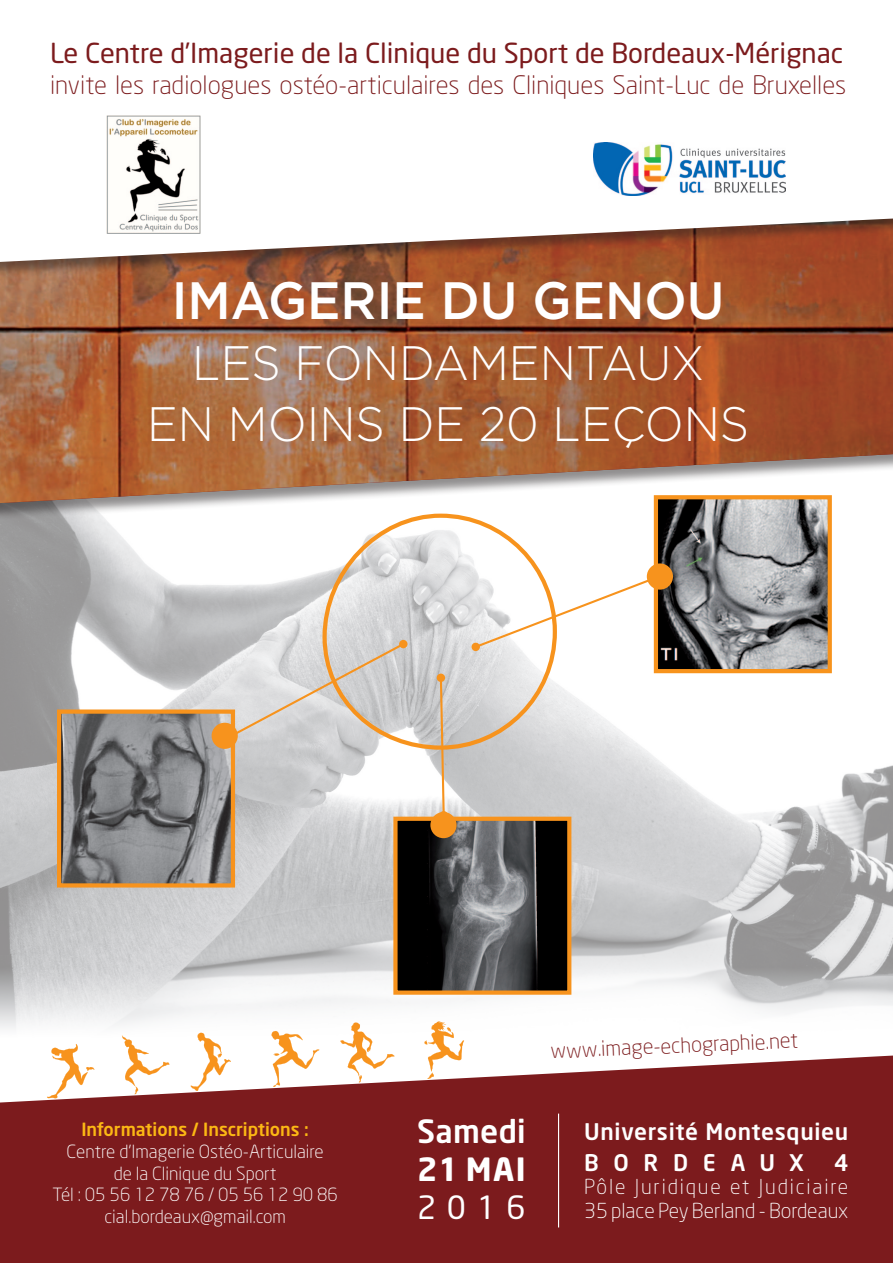
<style>
.page{position:relative;width:893px;height:1263px;background:#fff}
.page>*{position:absolute;margin:0;border:0;box-sizing:border-box;transform-origin:0 0}
.t1{font:500 52.5px "Gotham";color:#fff;scale:.95 1}
.t2{font:300 48.3px/60.9px "Gotham";color:#fff;text-align:center;scale:.95 1}
.t3{font:500 31.65px "Neo Sans";color:#fff}
.t4{font:700 31.65px "Neo Sans";color:#fff}
.t5{font:31.65px "Neo Sans";color:#fff}
.t6{font:27.3px "Neo Sans";color:#7c1b1d}
.t7{font:300 25.2px "Neo Sans";color:#7c1b1d}
.t8{font:500 22.65px/31.7px "Neo Sans";letter-spacing:.03em;color:#fff}
.t9{font:300 21px "Neo Sans";color:#7c1b1d}
.t10{font:300 20.4px/24.5px "Neo Sans";letter-spacing:.06em;color:#fff}
.t11{font:300 18px/21.6px "Neo Sans";color:#fff;text-align:center}
.t12{font:500 18px "Neo Sans";color:#fcb814}
</style>
<div class="page">
<img style="left:0;top:521px;width:893px;height:512px">
<svg style="left:320px;top:521px;width:239px;height:231px"></svg>
<img style="left:659px;top:521px;width:168px;height:147px">
<div style="left:654px;top:495px;width:178px;height:178px;border:4px solid #f7931d"></div>
<img style="left:62px;top:714px;width:168px;height:168px">
<div style="left:57px;top:709px;width:178px;height:178px;border:4px solid #f7931d"></div>
<img style="left:398px;top:822px;width:168px;height:168px">
<div style="left:393px;top:817px;width:178px;height:178px;border:4px solid #f7931d"></div>
<svg style="left:473px;top:576px;width:183px;height:74px"></svg>
<div style="left:471px;top:643px;width:9px;height:8px;background:#f7931d;border-radius:50%"></div>
<svg style="left:228px;top:641px;width:178px;height:98px;background:#d7d2cc"></svg>
<div style="left:399px;top:640px;width:8px;height:8px;background:#f7931d;border-radius:50%"></div>
<svg style="left:439px;top:676px;width:7px;height:137px"></svg>
<div style="left:437px;top:674px;width:8px;height:8px;background:#f7931d;border-radius:50%"></div>
<div style="left:647px;top:563px;width:26px;height:27px;background:#f7931d;border-radius:50%"></div>
<div style="left:430px;top:812px;width:27px;height:26px;background:#f7931d;border-radius:50%"></div>
<div style="left:212px;top:723px;width:26px;height:26px;background:#f7931d;border-radius:50%"></div>
<div style="left:0;top:193px;width:893px;height:328px;background:#231f20;opacity:.5"></div>
<img style="left:0;top:280px;width:893px;height:223px">
<svg style="left:0;top:1055px;width:893px;height:208px;background:#852a2c"></svg>
<div style="left:0;top:0;width:893px;height:280px;background:#231f20;opacity:.5"></div>
<svg style="left:0;top:0;width:893px;height:262px"></svg>
<img style="left:594px;top:142px;width:191px;height:53px">
<img style="left:106px;top:115px;width:94px;height:118px">
<hr style="left:558px;top:1113px;width:1px;height:114px;background:#fff">
<svg style="left:47px;top:1044px;width:48px;height:55px"></svg>
<svg style="left:122px;top:1035px;width:48px;height:59px"></svg>
<svg style="left:424px;top:1021px;width:40px;height:58px"></svg>
<svg style="left:340px;top:1022px;width:55px;height:60px"></svg>
<svg style="left:190px;top:1033px;width:41px;height:58px"></svg>
<svg style="left:271px;top:1030px;width:49px;height:57px"></svg>
<h3 class="t6" style="left:50px;top:37px;width:795px">Le Centre d’Imagerie de la Clinique du Sport de Bordeaux-Mérignac</h3>
<h3 class="t7" style="left:50px;top:69px;width:798px">invite les radiologues ostéo-articulaires des Cliniques Saint-Luc de Bruxelles</h3>
<h1 class="t1" style="left:172px;top:266px;width:583px">IMAGERIE DU GENOU</h1>
<h2 class="t2" style="left:147px;top:331px;width:635px">LES FONDAMENTAUX<br>EN MOINS DE 20 LEçONS</h2>
<p class="t12" style="left:81px;top:1118px;width:229px">Informations / Inscriptions :</p>
<p class="t11" style="left:52px;top:1140px;width:287px">Centre d’Imagerie Ostéo-Articulaire<br>de la Clinique du Sport<br>Tél : 05 56 12 78 76 / 05 56 12 90 86 cial.bordeaux@gmail.com</p>
<h3 class="t3" style="left:417px;top:1111px;width:110px">Samedi</h3>
<h3 class="t4" style="left:417px;top:1149px;width:110px">21 mai</h3>
<h3 class="t5" style="left:417px;top:1188px;width:110px">2016</h3>
<p class="t9" style="left:550px;top:1039px;width:250px;rotate:-3deg">www.image-echographie.net</p>
<p class="t8" style="left:584px;top:1115px;width:266px">Université Montesquieu<br>Bordeau x</p>
<p class="t8" style="left:834px;top:1146px;width:16px">4</p>
<p class="t10" style="left:584px;top:1174px;width:266px">Pôle Juridique et Judiciaire<br>35 place Pey Berland - Bordeaux</p>
</div>
